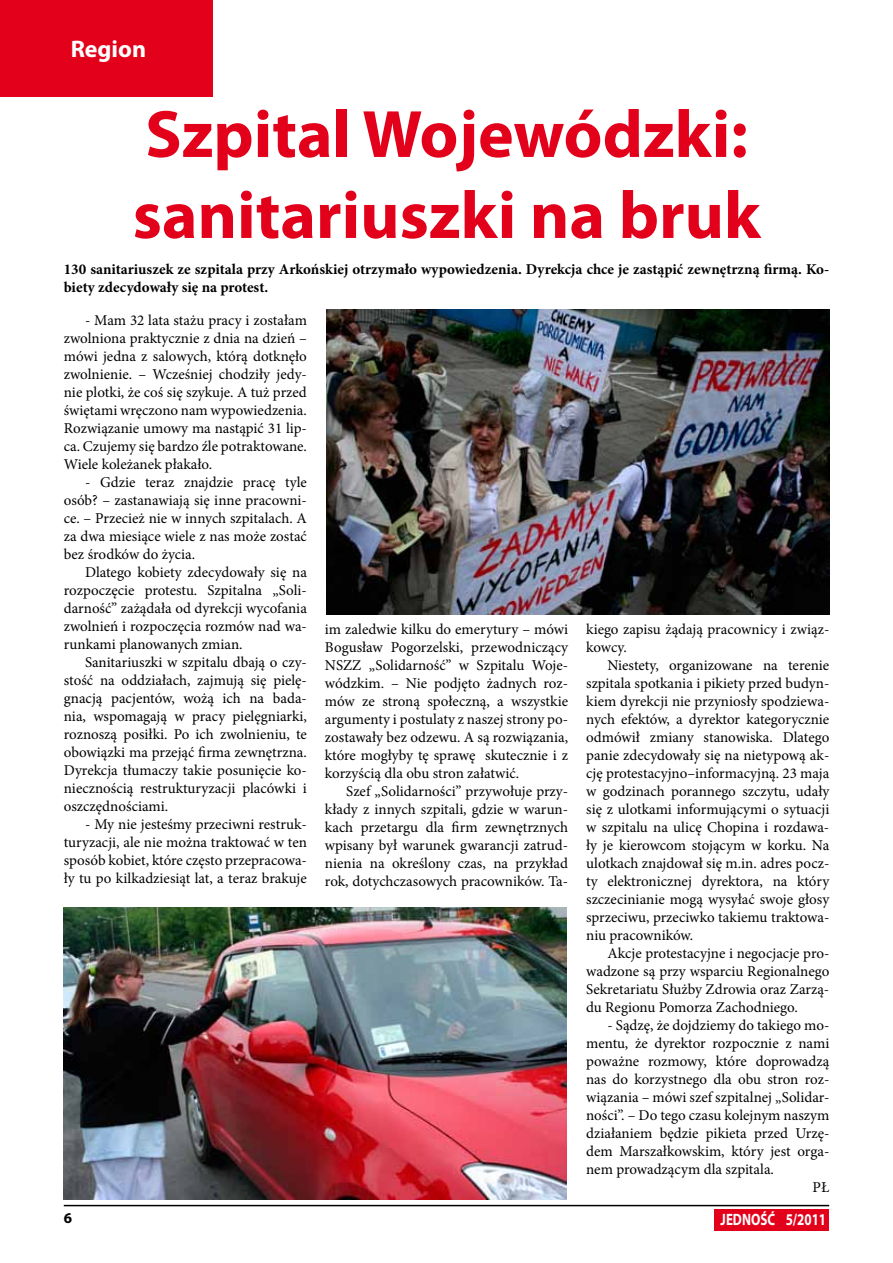
<style>
.page{position:relative;width:893px;height:1263px;background:#fff}
.page>*{position:absolute;margin:0;border:0;box-sizing:border-box;transform-origin:0 0}
.t1{font:700 67.5px/81px "Myriad Pro";color:#e2001a}
.t2{font:700 24px "Myriad Pro";color:#fff}
.t3{font:700 16.5px "Myriad Pro";color:#fff;scale:.79 1}
.t4{font:15px/18px "Minion Pro";color:#000;text-align:justify}
.t5{font:700 15px/18px "Minion Pro";color:#000}
.t6{font:700 15px "Myriad Pro";color:#000}
</style>
<div class="page">
<div style="left:0;top:0;width:213px;height:96px;background:#e2001a"></div>
<div style="left:714px;top:1209px;width:115px;height:21px;background:#e2001a"></div>
<hr style="left:64px;top:1205px;width:765px;height:1px;background:#000">
<img style="left:326px;top:309px;width:503px;height:306px">
<img style="left:64px;top:907px;width:503px;height:292px">
<h2 class="t2" style="left:71px;top:33px;width:77px">Region</h2>
<h1 class="t1" style="left:133px;top:91px;width:629px">Szpital Wojewódzki: sanitariuszki na bruk</h1>
<p class="t5" style="left:64px;top:260px;width:767px">130 sanitariuszek ze szpitala przy Arkońskiej otrzymało wypowiedzenia. Dyrekcja chce je zastąpić zewnętrzną firmą. Ko&shy;biety zdecydowały się na protest.</p>
<p class="t4" style="left:64px;top:311px;width:245px;text-indent:21px">- Mam 32 lata stażu pracy i zostałam zwolniona praktycznie z dnia na dzień – mówi jedna z salowych, którą dotknęło zwolnienie. – Wcześniej chodziły jedy&shy;nie plotki, że coś się szykuje. A tuż przed świętami wręczono nam wypowiedzenia.<br>Rozwiązanie umowy ma nastąpić 31 lip&shy;ca. Czujemy się bardzo źle potraktowane.<br>Wiele koleżanek płakało.</p>
<p class="t4" style="left:64px;top:473px;width:245px;text-indent:21px">- Gdzie teraz znajdzie pracę tyle osób? – zastanawiają się inne pracowni&shy;ce. – Przecież nie w innych szpitalach. A za dwa miesiące wiele z nas może zostać bez środków do życia.</p>
<p class="t4" style="left:64px;top:563px;width:245px;text-indent:21px">Dlatego kobiety zdecydowały się na rozpoczęcie protestu. Szpitalna „Soli&shy;darność” zażądała od dyrekcji wycofania zwolnień i rozpoczęcia rozmów nad wa&shy;runkami planowanych zmian.</p>
<p class="t4" style="left:64px;top:653px;width:245px;text-indent:21px">Sanitariuszki w szpitalu dbają o czy&shy;stość na oddziałach, zajmują się pielę&shy;gnacją pacjentów, wożą ich na bada&shy;nia, wspomagają w pracy pielęgniarki, roznoszą posiłki. Po ich zwolnieniu, te obowiązki ma przejąć firma zewnętrzna.<br>Dyrekcja tłumaczy takie posunięcie ko&shy;niecznością restrukturyzacji placówki i oszczędnościami.</p>
<p class="t4" style="left:64px;top:815px;width:245px;text-indent:21px">- My nie jesteśmy przeciwni restruk&shy;turyzacji, ale nie można traktować w ten sposób kobiet, które często przepracowa&shy;ły tu po kilkadziesiąt lat, a teraz brakuje</p>
<p class="t4" style="left:325px;top:620px;width:245px">im zaledwie kilku do emerytury – mówi Bogusław Pogorzelski, przewodniczący NSZZ „Solidarność” w Szpitalu Woje&shy;wódzkim. – Nie podjęto żadnych roz&shy;mów ze stroną społeczną, a wszystkie argumenty i postulaty z naszej strony po&shy;zostawały bez odzewu. A są rozwiązania, które mogłyby tę sprawę skutecznie i z korzyścią dla obu stron załatwić.</p>
<p class="t4" style="left:325px;top:782px;width:245px;text-indent:21px">Szef „Solidarności” przywołuje przy&shy;kłady z innych szpitali, gdzie w warun&shy;kach przetargu dla firm zewnętrznych wpisany był warunek gwarancji zatrud&shy;nienia na określony czas, na przykład rok, dotychczasowych pracowników. Ta-</p>
<p class="t4" style="left:586px;top:620px;width:245px">kiego zapisu żądają pracownicy i związ&shy;kowcy.</p>
<p class="t4" style="left:586px;top:656px;width:245px;text-indent:21px">Niestety, organizowane na terenie szpitala spotkania i pikiety przed budyn&shy;kiem dyrekcji nie przyniosły spodziewa&shy;nych efektów, a dyrektor kategorycznie odmówił zmiany stanowiska. Dlatego panie zdecydowały się na nietypową ak&shy;cję protestacyjno–informacyjną. 23 maja w godzinach porannego szczytu, udały się z ulotkami informującymi o sytuacji w szpitalu na ulicę Chopina i rozdawa&shy;ły je kierowcom stojącym w korku. Na ulotkach znajdował się m.in. adres pocz&shy;ty elektronicznej dyrektora, na który szczecinianie mogą wysyłać swoje głosy sprzeciwu, przeciwko takiemu traktowa&shy;niu pracowników.</p>
<p class="t4" style="left:586px;top:944px;width:245px;text-indent:21px">Akcje protestacyjne i negocjacje pro&shy;wadzone są przy wsparciu Regionalnego Sekretariatu Służby Zdrowia oraz Zarzą&shy;du Regionu Pomorza Zachodniego.</p>
<p class="t4" style="left:607px;top:1016px;width:223px">- Sądzę, że dojdziemy do takiego mo-</p>
<p class="t4" style="left:586px;top:1034px;width:245px">mentu, że dyrektor rozpocznie z nami</p>
<p class="t4" style="left:586px;top:1052px;width:245px">poważne rozmowy, które doprowadzą</p>
<p class="t4" style="left:586px;top:1070px;width:245px">nas do korzystnego dla obu stron roz-</p>
<p class="t4" style="left:586px;top:1088px;width:245px">wiązania – mówi szef szpitalnej „Solidar-</p>
<p class="t4" style="left:586px;top:1106px;width:245px">ności”. – Do tego czasu kolejnym naszym</p>
<p class="t4" style="left:586px;top:1124px;width:245px">działaniem będzie pikieta przed Urzę-</p>
<p class="t4" style="left:586px;top:1142px;width:245px">dem Marszałkowskim, który jest orga-</p>
<p class="t4" style="left:586px;top:1160px;width:189px">nem prowadzącym dla szpitala.</p>
<p class="t4" style="left:813px;top:1178px;width:18px">PŁ</p>
<p class="t6" style="left:64px;top:1208px;width:10px">6</p>
<p class="t3" style="left:721px;top:1208px;width:135px">JEDNOŚĆ 5/2011</p>
</div>
